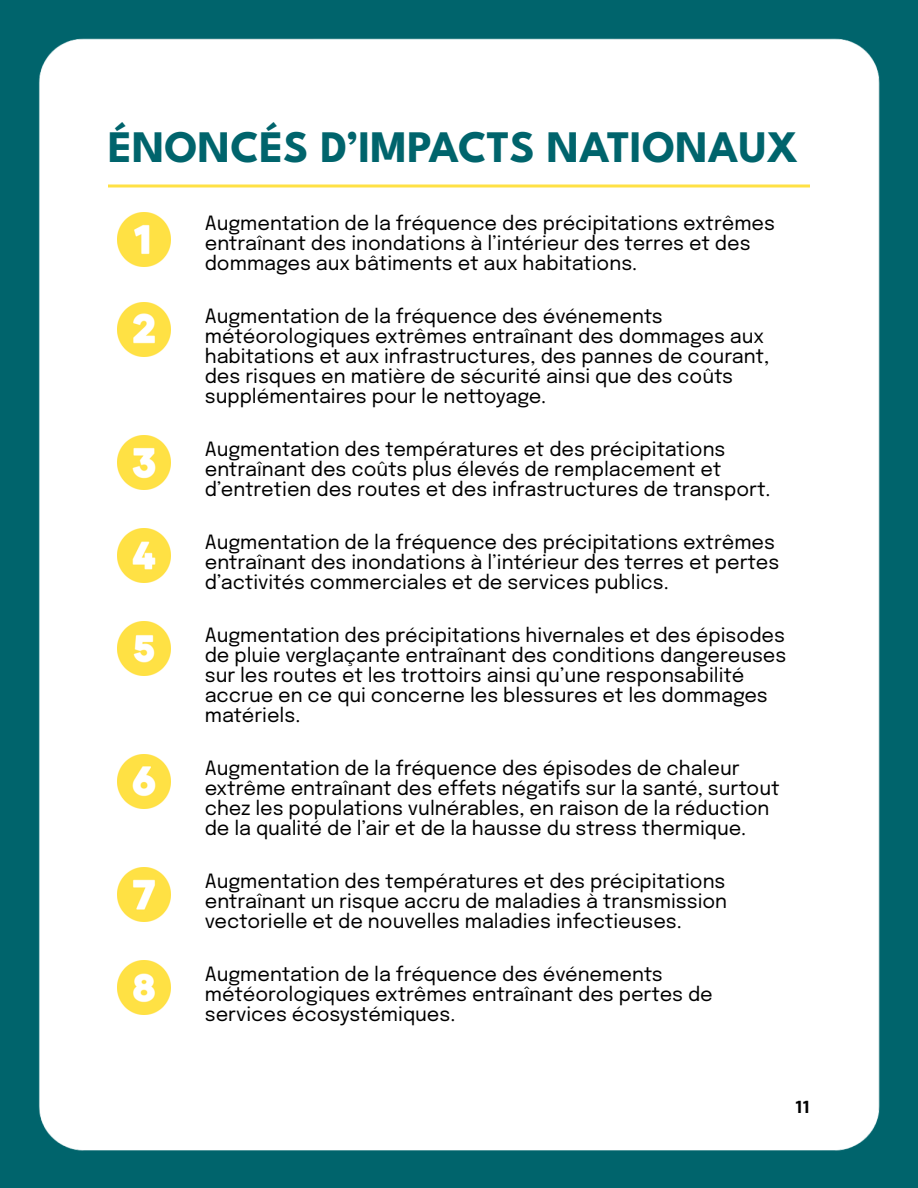
<style>
.page{position:relative;width:918px;height:1188px;background:#fff}
.page>*{position:absolute;margin:0;border:0;box-sizing:border-box;transform-origin:0 0}
.t1{font:700 45px "League Spartan";color:#00646c}
.t2{font:19.5px/20px "Epilogue";color:#000}
.t3{font:700 16.5px "Epilogue";color:#000}
</style>
<div class="page">
<img style="left:0;top:0;width:918px;height:1188px">
<hr style="left:108px;top:185px;width:702px;height:3px;background:#ffe144">
<img style="left:117px;top:213px;width:54px;height:54px">
<img style="left:117px;top:303px;width:54px;height:54px">
<img style="left:117px;top:435px;width:54px;height:54px">
<img style="left:117px;top:528px;width:54px;height:54px">
<img style="left:117px;top:621px;width:54px;height:54px">
<img style="left:117px;top:754px;width:54px;height:54px">
<img style="left:117px;top:867px;width:54px;height:54px">
<img style="left:117px;top:960px;width:54px;height:54px">
<h1 class="t1" style="left:108px;top:130px;width:692px">ÉNONCÉS D’IMPACTS NATIONAUX</h1>
<p class="t2" style="left:205px;top:215px;width:572px">Augmentation de la fréquence des précipitations extrêmes entraînant des inondations à l’intérieur des terres et des dommages aux bâtiments et aux habitations.</p>
<p class="t2" style="left:205px;top:308px;width:566px">Augmentation de la fréquence des événements météorologiques extrêmes entraînant des dommages aux habitations et aux infrastructures, des pannes de courant, des risques en matière de sécurité ainsi que des coûts supplémentaires pour le nettoyage.</p>
<p class="t2" style="left:205px;top:441px;width:567px">Augmentation des températures et des précipitations entraînant des coûts plus élevés de remplacement et d’entretien des routes et des infrastructures de transport.</p>
<p class="t2" style="left:205px;top:534px;width:576px">Augmentation de la fréquence des précipitations extrêmes entraînant des inondations à l’intérieur des terres et pertes d’activités commerciales et de services publics.</p>
<p class="t2" style="left:205px;top:627px;width:583px">Augmentation des précipitations hivernales et des épisodes de pluie verglaçante entraînant des conditions dangereuses sur les routes et les trottoirs ainsi qu’une responsabilité accrue en ce qui concerne les blessures et les dommages matériels.</p>
<p class="t2" style="left:205px;top:760px;width:576px">Augmentation de la fréquence des épisodes de chaleur extrême entraînant des effets négatifs sur la santé, surtout chez les populations vulnérables, en raison de la réduction de la qualité de l’air et de la hausse du stress thermique.</p>
<p class="t2" style="left:205px;top:873px;width:524px;text-align:justify">Augmentation des températures et des précipitations entraînant un risque accru de maladies à transmission vectorielle et de nouvelles maladies infectieuses.</p>
<p class="t2" style="left:205px;top:966px;width:510px">Augmentation de la fréquence des événements météorologiques extrêmes entraînant des pertes de services écosystémiques.</p>
<p class="t3" style="left:795px;top:1100px;width:16px">11</p>
</div>
